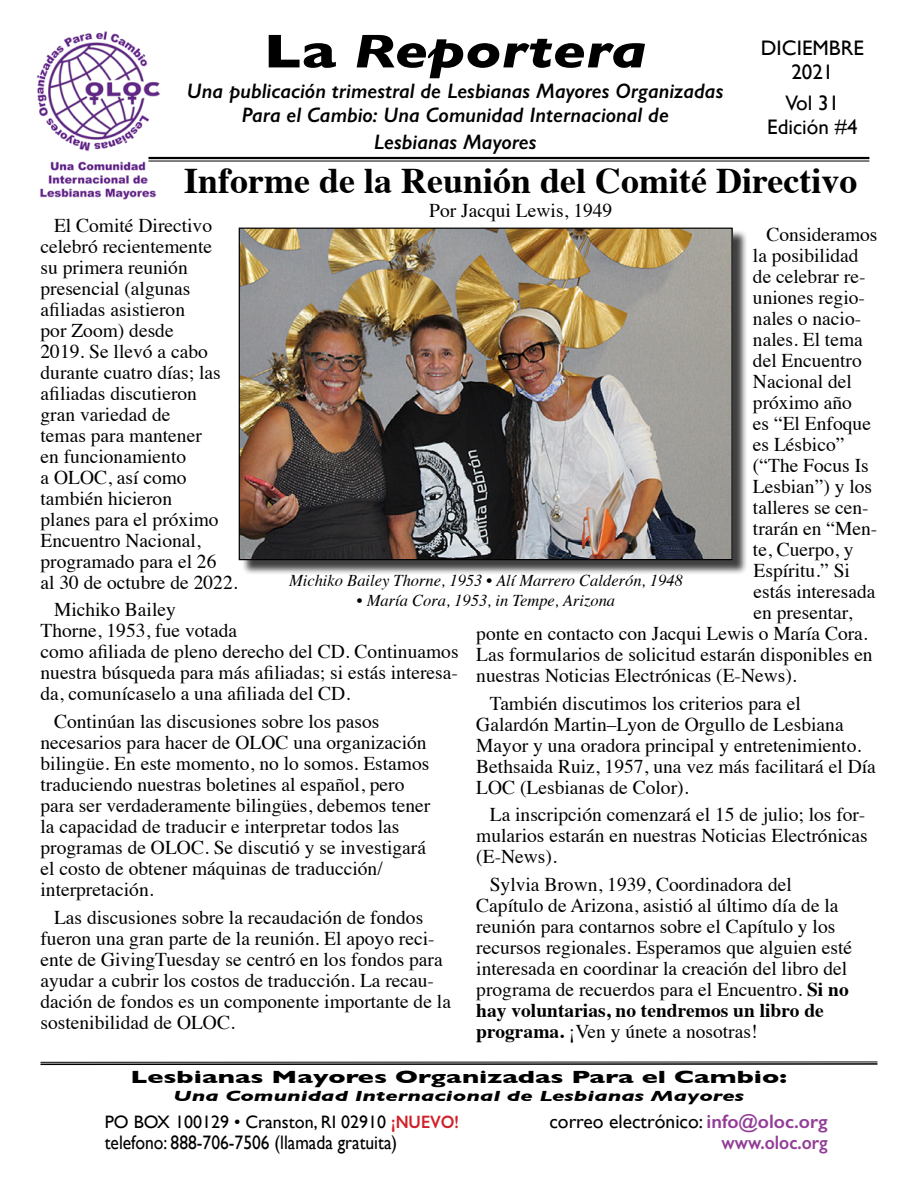
<style>
.page{position:relative;width:918px;height:1188px;background:#fff}
.page>*{position:absolute;margin:0;border:0;box-sizing:border-box;transform-origin:0 0}
.t1{font:italic 700 48px "Gill Sans";color:#000;scale:1.25 1}
.t2{font:700 36px "Times";color:#000}
.t3{font:italic 600 21px/24px "Gill Sans";color:#000;text-align:center}
.t4{font:21px/24px "Gill Sans";color:#000;text-align:center}
.t5{font:19.5px/21px "Times";color:#000}
.t6{font:19.5px "Gill Sans";color:#000;scale:.9 1}
.t7{font:19.5px "Gill Sans";color:#000}
.t8{font:600 19.5px "Gill Sans";color:#923c97;scale:.9 1}
.t9{font:700 18px "Gill Sans";color:#000;scale:1.5 1}
.t10{font:18px "Gill Sans";color:#000}
.t11{font:italic 16.5px "Times";color:#000}
.t12{font:italic 700 15px "Gill Sans";color:#000;scale:1.5 1}
.s1{font-style:normal}
.s2{font-weight:700}
.s3{font-weight:600;color:#d12027}
.s4{font-weight:600;color:#923c97}
</style>
<div class="page">
<hr style="left:41px;top:1063px;width:836px;height:2px;background:#000">
<hr style="left:41px;top:1062px;width:836px;height:1px;background:#000">
<img style="left:36px;top:31px;width:126px;height:169px">
<hr style="left:148px;top:157px;width:721px;height:2px;background:#000">
<hr style="left:148px;top:161px;width:721px;height:1px;background:#000">
<div style="left:241px;top:230px;width:506px;height:345px;background:#000;opacity:.75"></div>
<img style="left:241px;top:230px;width:490px;height:328px">
<div style="left:239px;top:228px;width:494px;height:332px;border:1px solid #000"></div>
<h1 class="t1" style="left:264px;top:23px;width:308px"><span class="s1">La</span> Reportera</h1>
<p class="t3" style="left:187px;top:79px;width:538px">Una publicación trimestral de Lesbianas Mayores Organizadas<br>Para el Cambio: Una Comunidad Internacional de</p>
<p class="t3" style="left:374px;top:130px;width:164px">Lesbianas Mayores</p>
<p class="t4" style="left:761px;top:36px;width:105px">DICIEMBRE<br>2021</p>
<p class="t4" style="left:767px;top:91px;width:92px">Vol 31<br>Edición #4</p>
<h2 class="t2" style="left:184px;top:147px;width:675px">Informe de la Reunión del Comité Directivo</h2>
<p class="t5" style="left:429px;top:199px;width:185px">Por Jacqui Lewis, 1949</p>
<p class="t5" style="left:41px;top:213px;width:199px;text-indent:13px">El Comité Directivo celebró recientemente<br>su primera reunión presencial (algunas afiliadas asistieron<br>por Zoom) desde<br>2019. Se llevó a cabo durante cuatro días; las afiliadas discutieron<br>gran variedad de<br>temas para mantener<br>en funcionamiento<br>a OLOC, así como también hicieron<br>planes para el próximo<br>Encuentro Nacional, programado para el 26<br>al 30 de octubre de 2022.</p>
<p class="t5" style="left:41px;top:598px;width:420px;text-indent:13px">Michiko Bailey<br>Thorne, 1953, fue votada<br>como afiliada de pleno derecho del CD. Continuamos nuestra búsqueda para más afiliadas; si estás interesa&shy;da, comunícaselo a una afiliada del CD.</p>
<p class="t5" style="left:41px;top:710px;width:391px;text-indent:13px">Continúan las discusiones sobre los pasos necesarios para hacer de OLOC una organización bilingüe. En este momento, no lo somos. Estamos traduciendo nuestras boletines al español, pero para ser verdaderamente bilingües, debemos tener la capacidad de traducir e interpretar todos las programas de OLOC. Se discutió y se investigará el costo de obtener máquinas de traducción/ interpretación.</p>
<p class="t5" style="left:41px;top:905px;width:412px;text-indent:13px">Las discusiones sobre la recaudación de fondos fueron una gran parte de la reunión. El apoyo reci&shy;ente de GivingTuesday se centró en los fondos para ayudar a cubrir los costos de traducción. La recau&shy;dación de fondos es un componente importante de la sostenibilidad de OLOC.</p>
<p class="t5" style="left:766px;top:222px;width:113px">Consideramos</p>
<p class="t5" style="left:753px;top:243px;width:107px">la posibilidad</p>
<p class="t5" style="left:753px;top:264px;width:114px">de celebrar re-</p>
<p class="t5" style="left:753px;top:285px;width:114px">uniones regio-</p>
<p class="t5" style="left:753px;top:306px;width:110px">nales o nacio-</p>
<p class="t5" style="left:753px;top:327px;width:111px">nales. El tema</p>
<p class="t5" style="left:753px;top:348px;width:110px">del Encuentro</p>
<p class="t5" style="left:753px;top:369px;width:101px">Nacional del</p>
<p class="t5" style="left:753px;top:390px;width:101px">próximo año</p>
<p class="t5" style="left:753px;top:411px;width:120px">es “El Enfoque</p>
<p class="t5" style="left:753px;top:432px;width:93px">es Lésbico”</p>
<p class="t5" style="left:753px;top:453px;width:117px">(“The Focus Is</p>
<p class="t5" style="left:753px;top:474px;width:121px">Lesbian”) y los</p>
<p class="t5" style="left:753px;top:495px;width:117px">talleres se cen-</p>
<p class="t5" style="left:753px;top:516px;width:126px">trarán en “Men-</p>
<p class="t5" style="left:753px;top:537px;width:102px">te, Cuerpo, y</p>
<p class="t5" style="left:754px;top:558px;width:98px">Espíritu.” Si</p>
<p class="t5" style="left:754px;top:579px;width:123px">estás interesada</p>
<p class="t5" style="left:754px;top:600px;width:100px">en presentar,</p>
<p class="t5" style="left:476px;top:621px;width:393px">ponte en contacto con Jacqui Lewis o María Cora.</p>
<p class="t5" style="left:476px;top:642px;width:398px">Las formularios de solicitud estarán disponibles en</p>
<p class="t5" style="left:476px;top:663px;width:322px">nuestras Noticias Electrónicas (E-News).</p>
<p class="t5" style="left:476px;top:691px;width:401px;text-indent:13px">También discutimos los criterios para el Galardón Martin–Lyon de Orgullo de Lesbiana Mayor y una oradora principal y entretenimiento.<br>Bethsaida Ruiz, 1957, una vez más facilitará el Día LOC (Lesbianas de Color).</p>
<p class="t5" style="left:476px;top:803px;width:393px;text-indent:14px">La inscripción comenzará el 15 de julio; los for&shy;mularios estarán en nuestras Noticias Electrónicas (E-News).</p>
<p class="t5" style="left:476px;top:872px;width:377px;text-indent:13px">Sylvia Brown, 1939, Coordinadora del Capítulo de Arizona, asistió al último día de la reunión para contarnos sobre el Capítulo y los recursos regionales. Esperamos que alguien esté interesada en coordinar la creación del libro del programa de recuerdos para el Encuentro. <span class="s2">Si no hay voluntarias, no tendremos un libro de programa.</span> ¡Ven y únete a nosotras!</p>
<p class="t11" style="left:289px;top:566px;width:395px">Michiko Bailey Thorne, 1953 • Alí Marrero Calderón, 1948</p>
<p class="t11" style="left:357px;top:586px;width:260px">• María Cora, 1953, in Tempe, Arizona</p>
<p class="t9" style="left:130px;top:1066px;width:439px">Lesbianas Mayores Organizadas Para el Cambio:</p>
<p class="t12" style="left:173px;top:1087px;width:382px">Una Comunidad Internacional de Lesbianas Mayores</p>
<p class="t10" style="left:105px;top:1112px;width:356px">PO BOX 100129 • Cranston, RI 02910 <span class="s3">¡NUEVO!</span></p>
<p class="t7" style="left:549px;top:1110px;width:280px">correo electrónico: <span class="s4">info@oloc.org</span></p>
<p class="t6" style="left:105px;top:1131px;width:326px">telefono: 888-706-7506 (llamada gratuita)</p>
<p class="t8" style="left:722px;top:1131px;width:120px">www.oloc.org</p>
</div>
